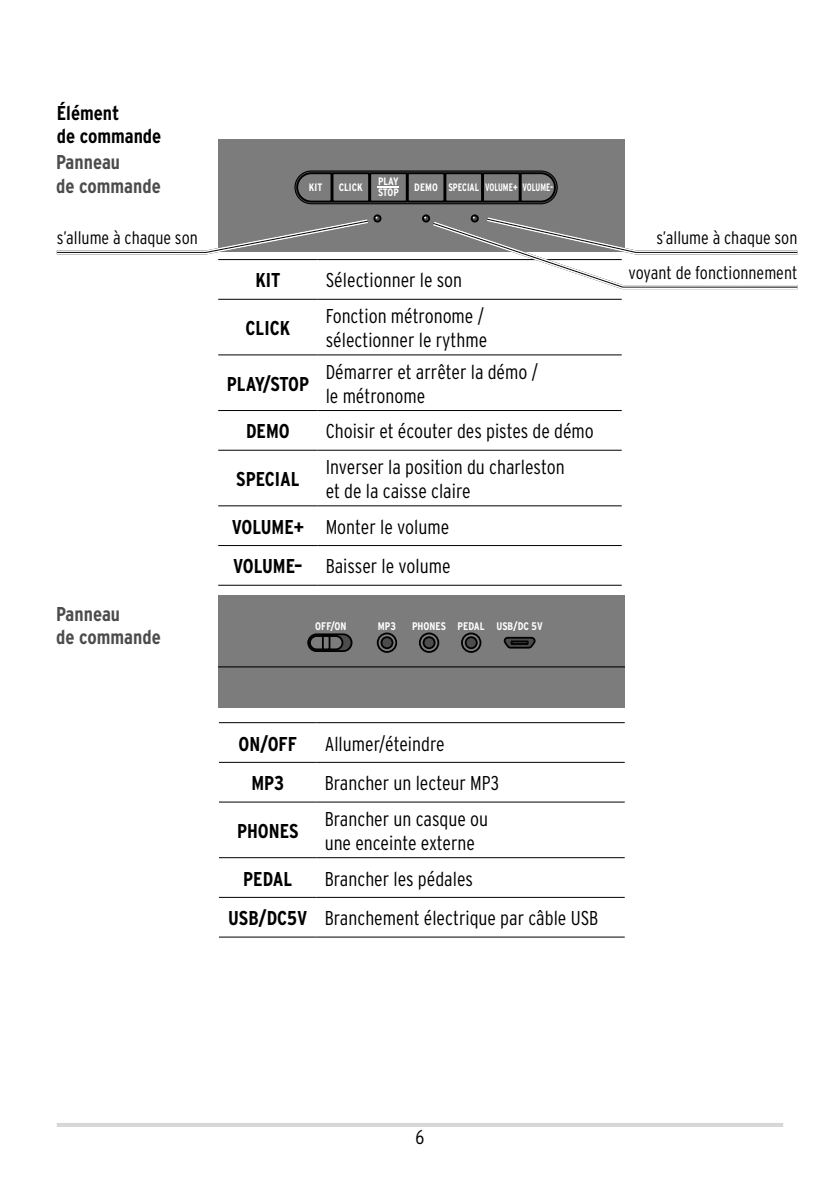
<style>
.page{position:relative;width:840px;height:1191px;background:#fff}
.page>*{position:absolute;margin:0;border:0;box-sizing:border-box;transform-origin:0 0}
.ID_FLIESSTEXT{font:300 condensed 20px/23.6px "Interstate OT";color:#000}
.ID_FLIESSTEXT-2{font:700 condensed 20px "Interstate OT";color:#000}
.id_subline_2_xivz{font:700 condensed 20px/23.6px "Interstate OT";color:#4c4c4c}
.id_subline_1_xivz{font:700 condensed 20px/23.6px "Interstate OT";color:#000}
.id_igel_rechts{font:300 condensed 18px "Interstate OT";color:#000}
.ID_IGEL_LINKS{font:300 condensed 18px "Interstate OT";color:#000}
.t1{font:700 condensed 11px "Interstate OT";color:#fff}
.t2{font:700 condensed 10.8px/10.8px "Interstate OT";color:#fff}
</style>
<div class="page">
<hr style="left:57px;top:1123px;width:725px;height:4px;background:#d7d7d7">
<hr style="left:218px;top:259px;width:99px;height:1px;background:#000">
<hr style="left:317px;top:259px;width:304px;height:1px;background:#000">
<hr style="left:218px;top:299px;width:99px;height:1px;background:#000">
<hr style="left:317px;top:299px;width:304px;height:1px;background:#000">
<hr style="left:218px;top:354px;width:99px;height:1px;background:#000">
<hr style="left:317px;top:354px;width:304px;height:1px;background:#000">
<hr style="left:218px;top:410px;width:99px;height:1px;background:#000">
<hr style="left:317px;top:410px;width:304px;height:1px;background:#000">
<hr style="left:218px;top:450px;width:99px;height:1px;background:#000">
<hr style="left:317px;top:450px;width:304px;height:1px;background:#000">
<hr style="left:218px;top:505px;width:99px;height:1px;background:#000">
<hr style="left:317px;top:505px;width:304px;height:1px;background:#000">
<hr style="left:218px;top:545px;width:99px;height:1px;background:#000">
<hr style="left:317px;top:545px;width:304px;height:1px;background:#000">
<hr style="left:218px;top:585px;width:99px;height:1px;background:#000">
<hr style="left:317px;top:585px;width:304px;height:1px;background:#000">
<hr style="left:219px;top:722px;width:97px;height:1px;background:#000">
<hr style="left:316px;top:722px;width:308px;height:1px;background:#000">
<hr style="left:219px;top:762px;width:97px;height:1px;background:#000">
<hr style="left:316px;top:762px;width:308px;height:1px;background:#000">
<hr style="left:219px;top:801px;width:97px;height:1px;background:#000">
<hr style="left:316px;top:801px;width:308px;height:1px;background:#000">
<hr style="left:219px;top:857px;width:97px;height:1px;background:#000">
<hr style="left:316px;top:857px;width:308px;height:1px;background:#000">
<hr style="left:219px;top:897px;width:97px;height:1px;background:#000">
<hr style="left:316px;top:897px;width:308px;height:1px;background:#000">
<hr style="left:219px;top:936px;width:97px;height:1px;background:#000">
<hr style="left:316px;top:936px;width:308px;height:1px;background:#000">
<div style="left:218px;top:140px;width:406px;height:112px;background:#7c7c7c"></div>
<div style="left:294px;top:170px;width:263px;height:34px;border:1px solid #000;border-radius:16px"></div>
<svg style="left:295px;top:171px;width:38px;height:32px"></svg>
<svg style="left:518px;top:171px;width:38px;height:32px"></svg>
<div style="left:331px;top:172px;width:39px;height:30px;background:#7c7c7c;border:2px solid #000"></div>
<div style="left:482px;top:172px;width:38px;height:30px;background:#7c7c7c;border:2px solid #000"></div>
<div style="left:444px;top:172px;width:38px;height:30px;background:#7c7c7c;border:2px solid #000"></div>
<div style="left:407px;top:172px;width:38px;height:30px;background:#7c7c7c;border:2px solid #000"></div>
<div style="left:369px;top:172px;width:38px;height:30px;background:#7c7c7c;border:2px solid #000"></div>
<svg style="left:377px;top:186px;width:22px;height:1px"></svg>
<div style="left:373px;top:214px;width:8px;height:8px;border:2px solid #000;border-radius:50%"></div>
<div style="left:422px;top:214px;width:8px;height:8px;border:2px solid #000;border-radius:50%"></div>
<div style="left:218px;top:595px;width:406px;height:113px;background:#7c7c7c"></div>
<svg style="left:510px;top:640px;width:18px;height:5px"></svg>
<hr style="left:218px;top:666px;width:406px;height:1px;background:#000">
<svg style="left:56px;top:216px;width:321px;height:39px"></svg>
<svg style="left:424px;top:214px;width:374px;height:76px"></svg>
<p class="id_subline_1_xivz" style="left:57px;top:101px;width:106px">Élément<br>de commande</p>
<p class="id_subline_2_xivz" style="left:56px;top:150px;width:106px">Panneau<br>de commande</p>
<p class="t2" style="left:378px;top:176px;width:22px">PLAY<br>STOP</p>
<p class="t2" style="left:309px;top:181px;width:15px">KIT</p>
<p class="t2" style="left:338px;top:181px;width:25px">CLICK</p>
<p class="t2" style="left:414px;top:181px;width:140px">DEMO SPECIAL VOLUME+ VOLUME-</p>
<p class="ID_IGEL_LINKS" style="left:57px;top:228px;width:142px">s’allume à chaque son</p>
<p class="id_igel_rechts" style="left:656px;top:228px;width:142px">s’allume à chaque son</p>
<p class="id_igel_rechts" style="left:628px;top:262px;width:170px">voyant de fonctionnement</p>
<p class="ID_FLIESSTEXT-2" style="left:255px;top:268px;width:27px">KIT</p>
<p class="ID_FLIESSTEXT" style="left:325px;top:269px;width:138px">Sélectionner le son</p>
<p class="ID_FLIESSTEXT-2" style="left:245px;top:316px;width:46px">CLICK</p>
<p class="ID_FLIESSTEXT" style="left:325px;top:304px;width:163px">Fonction métronome / sélectionner le rythme</p>
<p class="ID_FLIESSTEXT-2" style="left:227px;top:371px;width:84px">PLAY/STOP</p>
<p class="ID_FLIESSTEXT" style="left:325px;top:360px;width:213px">Démarrer et arrêter la démo / le métronome</p>
<p class="ID_FLIESSTEXT-2" style="left:246px;top:419px;width:45px">DEMO</p>
<p class="ID_FLIESSTEXT" style="left:325px;top:419px;width:269px">Choisir et écouter des pistes de démo</p>
<p class="ID_FLIESSTEXT-2" style="left:236px;top:467px;width:65px">SPECIAL</p>
<p class="ID_FLIESSTEXT" style="left:325px;top:455px;width:240px">Inverser la position du charleston et de la caisse claire</p>
<p class="id_subline_2_xivz" style="left:56px;top:601px;width:106px">Panneau<br>de commande</p>
<p class="ID_FLIESSTEXT-2" style="left:231px;top:514px;width:74px">VOLUME+</p>
<p class="ID_FLIESSTEXT" style="left:325px;top:515px;width:125px">Monter le volume</p>
<p class="ID_FLIESSTEXT-2" style="left:233px;top:554px;width:71px">VOLUME–</p>
<p class="ID_FLIESSTEXT" style="left:325px;top:554px;width:126px">Baisser le volume</p>
<p class="t1" style="left:315px;top:619px;width:33px">OFF/ON</p>
<p class="t1" style="left:377px;top:619px;width:20px">MP3</p>
<p class="t1" style="left:412px;top:619px;width:132px">PHONES PEDAL USB/DC 5V</p>
<p class="ID_FLIESSTEXT-2" style="left:238px;top:731px;width:60px">ON/OFF</p>
<p class="ID_FLIESSTEXT" style="left:324px;top:731px;width:121px">Allumer/éteindre</p>
<p class="ID_FLIESSTEXT-2" style="left:251px;top:771px;width:34px">MP3</p>
<p class="ID_FLIESSTEXT" style="left:324px;top:771px;width:176px">Brancher un lecteur MP3</p>
<p class="ID_FLIESSTEXT-2" style="left:237px;top:818px;width:63px">PHONES</p>
<p class="ID_FLIESSTEXT" style="left:324px;top:807px;width:165px">Brancher un casque ou une enceinte externe</p>
<p class="ID_FLIESSTEXT-2" style="left:243px;top:866px;width:51px">PEDAL</p>
<p class="ID_FLIESSTEXT" style="left:324px;top:866px;width:150px">Brancher les pédales</p>
<p class="ID_FLIESSTEXT-2" style="left:228px;top:906px;width:81px">USB/DC5V</p>
<p class="ID_FLIESSTEXT" style="left:324px;top:906px;width:275px">Branchement électrique par câble USB</p>
<p class="ID_FLIESSTEXT" style="left:415px;top:1125px;width:10px">6</p>
</div>
